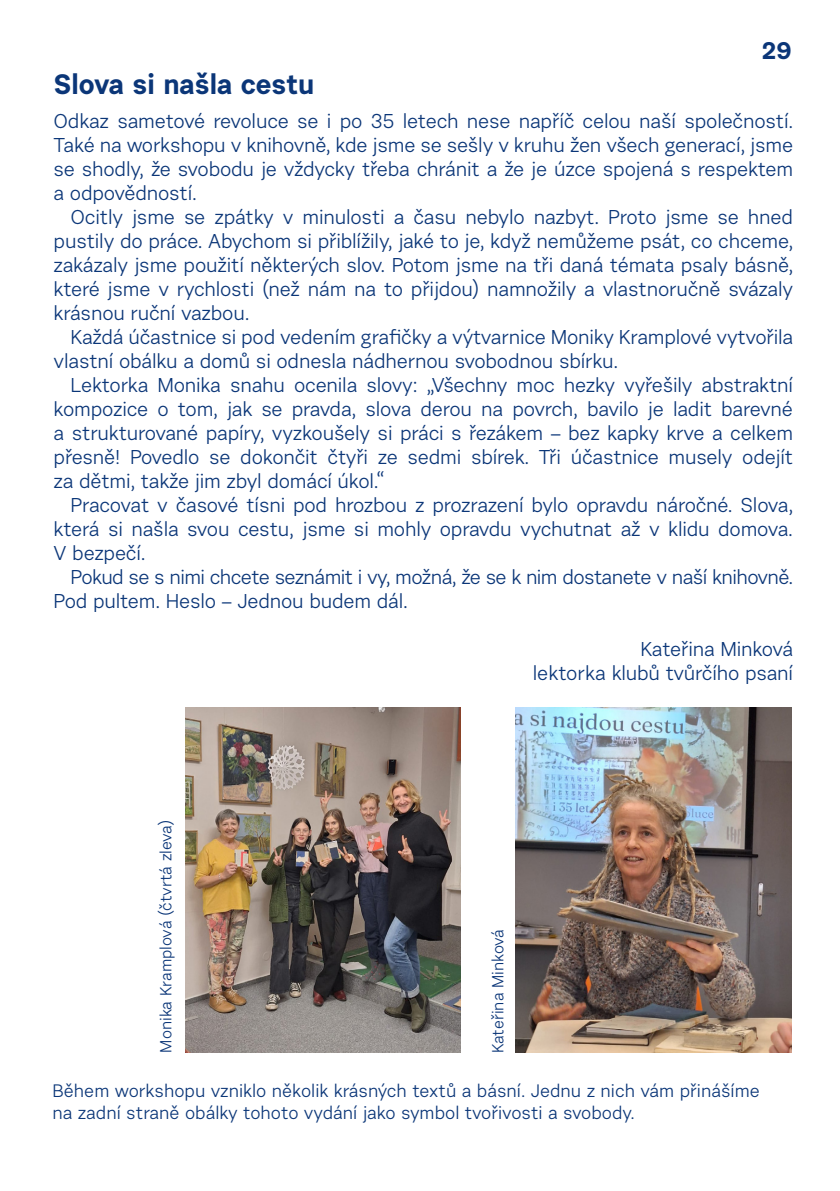
<style>
.page{position:relative;width:840px;height:1191px;background:#fff}
.page>*{position:absolute;margin:0;border:0;box-sizing:border-box;transform-origin:0 0}
.t1{font:700 28px "Urban Grotesk Re Bo";color:#0b3678}
.t2{font:700 24px "Urban Grotesk Re Bo";color:#0b3678}
.t3{font:20px/24px "Urban Grotesk Re Bo";letter-spacing:-.01em;color:#0b3678;text-align:justify}
.t4{font:20px/24px "Urban Grotesk Re Bo";letter-spacing:-.03em;color:#0b3678}
.t5{font:18px/21.6px "Urban Grotesk Re Bo";color:#0b3678}
.t6{font:16px "Urban Grotesk Re Bo";color:#0b3678}
</style>
<div class="page">
<img style="left:185px;top:708px;width:275px;height:344px">
<img style="left:515px;top:708px;width:275px;height:344px">
<p class="t1" style="left:54px;top:67px;width:262px">Slova si našla cestu</p>
<p class="t2" style="left:761px;top:35px;width:32px">29</p>
<p class="t3" style="left:54px;top:108px;width:740px">Odkaz sametové revoluce se i po 35 letech nese napříč celou naší společností.<br>Také na workshopu v knihovně, kde jsme se sešly v kruhu žen všech generací, jsme se shodly, že svobodu je vždycky třeba chránit a že je úzce spojená s respektem a odpovědností.</p>
<p class="t3" style="left:54px;top:204px;width:740px;text-indent:17px">Ocitly jsme se zpátky v minulosti a času nebylo nazbyt. Proto jsme se hned pustily do práce. Abychom si přiblížily, jaké to je, když nemůžeme psát, co chceme, zakázaly jsme použití některých slov. Potom jsme na tři daná témata psaly básně, které jsme v rychlosti (než nám na to přijdou) namnožily a vlastnoručně svázaly krásnou ruční vazbou.</p>
<p class="t3" style="left:54px;top:324px;width:740px;text-indent:17px">Každá účastnice si pod vedením grafičky a výtvarnice Moniky Kramplové vytvořila vlastní obálku a domů si odnesla nádhernou svobodnou sbírku.</p>
<p class="t3" style="left:54px;top:372px;width:740px;text-indent:17px">Lektorka Monika snahu ocenila slovy: „Všechny moc hezky vyřešily abstraktní kompozice o tom, jak se pravda, slova derou na povrch, bavilo je ladit barevné a strukturované papíry, vyzkoušely si práci s řezákem – bez kapky krve a celkem přesně! Povedlo se dokončit čtyři ze sedmi sbírek. Tři účastnice musely odejít za dětmi, takže jim zbyl domácí úkol.“</p>
<p class="t3" style="left:54px;top:492px;width:740px;text-indent:17px">Pracovat v časové tísni pod hrozbou z prozrazení bylo opravdu náročné. Slova, která si našla svou cestu, jsme si mohly opravdu vychutnat až v klidu domova.<br>V bezpečí.</p>
<p class="t4" style="left:54px;top:564px;width:740px;text-indent:17px">Pokud se s nimi chcete seznámit i vy, možná, že se k nim dostanete v naší knihovně.<br>Pod pultem. Heslo – Jednou budem dál.</p>
<p class="t3" style="left:640px;top:636px;width:154px">Kateřina Minková</p>
<p class="t3" style="left:532px;top:660px;width:262px">lektorka klubů tvůrčího psaní</p>
<p class="t6" style="left:156px;top:1052px;width:234px;rotate:-90deg">Monika Kramplová (čtvrtá zleva)</p>
<p class="t6" style="left:487px;top:1053px;width:126px;rotate:-90deg">Kateřina Minková</p>
<p class="t5" style="left:52px;top:1079px;width:708px">Během workshopu vzniklo několik krásných textů a básní. Jednu z nich vám přinášíme na zadní straně obálky tohoto vydání jako symbol tvořivosti a svobody.</p>
</div>
